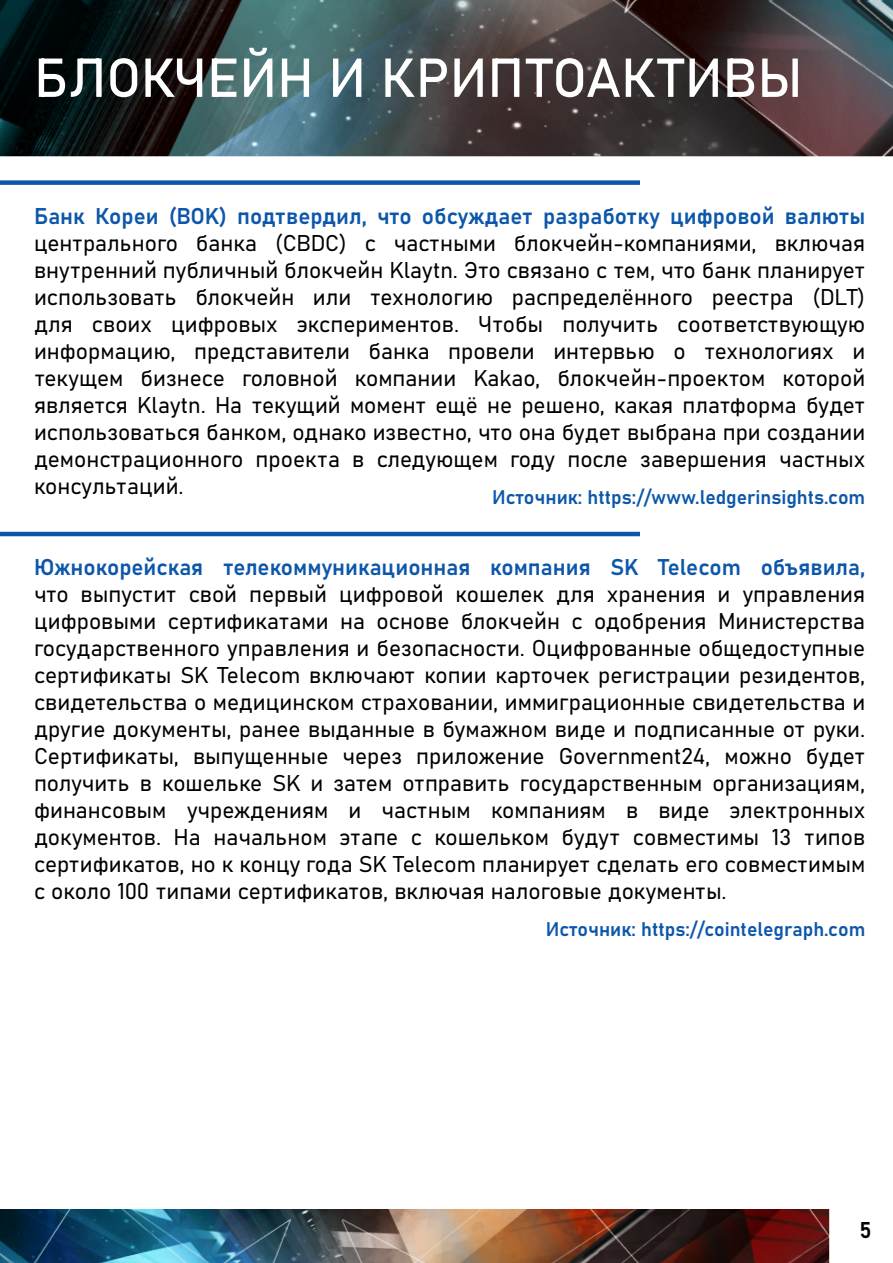
<style>
.page{position:relative;width:893px;height:1263px;background:#fff}
.page>*{position:absolute;margin:0;border:0;box-sizing:border-box;transform-origin:0 0}
.t1{font:54px "Bahnschrift";color:#fff}
.t2{font:22.5px/27px "Bahnschrift";color:#000;text-align:justify}
.t3{font:22.5px "Bahnschrift";color:#0d57ab}
.t4{font:19.5px "Bahnschrift";color:#0d57ab}
</style>
<div class="page">
<div style="left:0;top:180px;width:640px;height:5px;background:#0d57ab"></div>
<img style="left:0;top:0;width:893px;height:156px">
<img style="left:0;top:1209px;width:829px;height:54px">
<hr style="left:0;top:532px;width:640px;height:4px;background:#0d57ab">
<h1 class="t1" style="left:34px;top:37px;width:770px">БЛОКЧЕЙН И КРИПТОАКТИВЫ</h1>
<p class="t3" style="left:34px;top:199px;width:833px">Банк Кореи (BOK) подтвердил, что обсуждает разработку цифровой валюты</p>
<p class="t2" style="left:34px;top:228px;width:833px">центрального банка (CBDC) с частными блокчейн-компаниями, включая внутренний публичный блокчейн Klaytn. Это связано с тем, что банк планирует использовать блокчейн или технологию распределённого реестра (DLT) для своих цифровых экспериментов. Чтобы получить соответствующую информацию, представители банка провели интервью о технологиях и текущем бизнесе головной компании Kakao, блокчейн-проектом которой является Klaytn. На текущий момент ещё не решено, какая платформа будет использоваться банком, однако известно, что она будет выбрана при создании демонстрационного проекта в следующем году после завершения частных консультаций.</p>
<p class="t4" style="left:492px;top:482px;width:375px">Источник: https://www.ledgerinsights.com</p>
<p class="t3" style="left:34px;top:550px;width:833px">Южнокорейская телекоммуникационная компания SK Telecom объявила,</p>
<p class="t2" style="left:34px;top:579px;width:833px">что выпустит свой первый цифровой кошелек для хранения и управления цифровыми сертификатами на основе блокчейн с одобрения Министерства государственного управления и безопасности. Оцифрованные общедоступные сертификаты SK Telecom включают копии карточек регистрации резидентов, свидетельства о медицинском страховании, иммиграционные свидетельства и другие документы, ранее выданные в бумажном виде и подписанные от руки.<br>Сертификаты, выпущенные через приложение Government24, можно будет получить в кошельке SK и затем отправить государственным организациям, финансовым учреждениям и частным компаниям в виде электронных документов. На начальном этапе с кошельком будут совместимы 13 типов сертификатов, но к концу года SK Telecom планирует сделать его совместимым с около 100 типами сертификатов, включая налоговые документы.</p>
<p class="t4" style="left:546px;top:914px;width:321px">Источник: https://cointelegraph.com</p>
<p class="t2" style="left:859px;top:1215px;width:14px">5</p>
</div>
